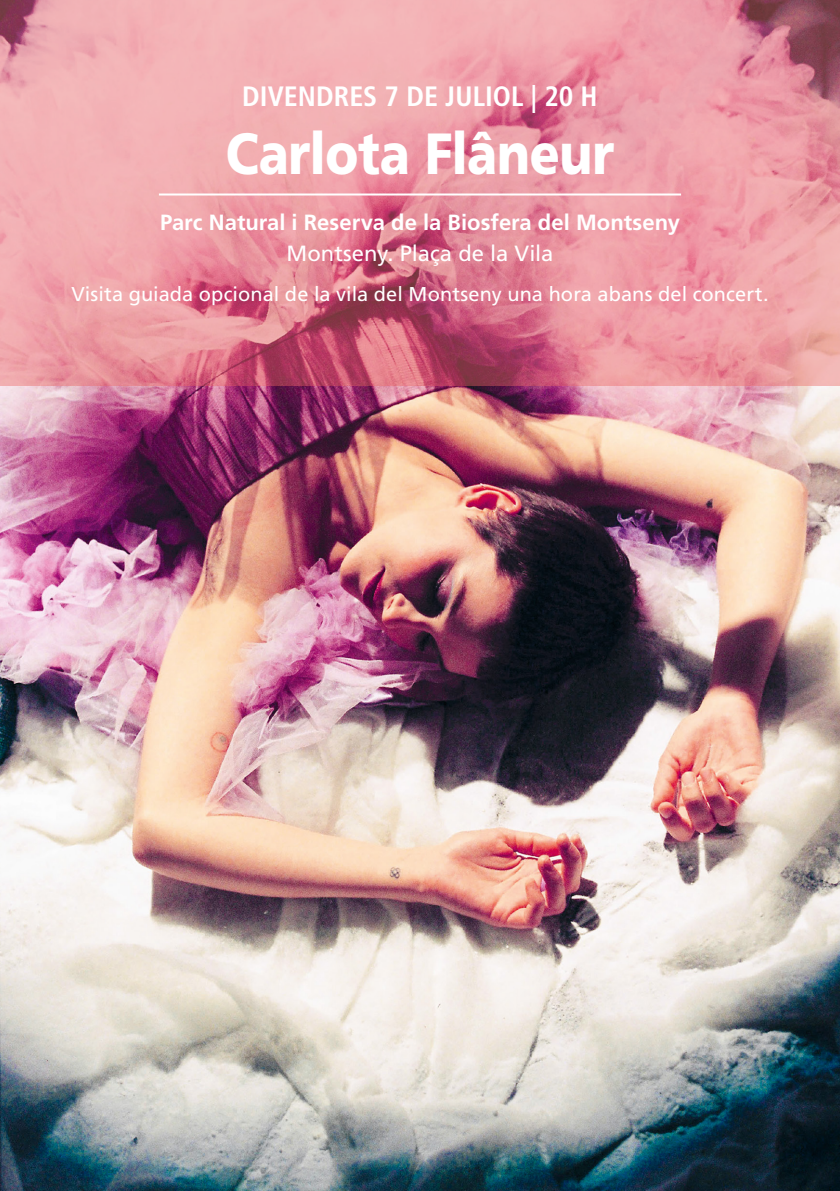
<style>
.page{position:relative;width:840px;height:1191px;background:#fff}
.page>*{position:absolute;margin:0;border:0;box-sizing:border-box;transform-origin:0 0}
.t1{font:900 58px "Frutiger LT Std";letter-spacing:-.005em;color:#fff;scale:.85 1}
.t2{font:700 condensed 28px "Frutiger LT Std";color:#fff}
.t3{font:700 22px "Frutiger LT Std";color:#fff}
.t4{font:22px "Frutiger LT Std";color:#fff}
.t5{font:20px "Frutiger LT Std";letter-spacing:.005em;color:#fff}
</style>
<div class="page">
<img style="left:0;top:386px;width:839px;height:805px">
<svg style="left:0;top:0;width:839px;height:386px;background:#e696a0"></svg>
<hr style="left:159px;top:193px;width:521px;height:2px;background:#fff">
<h2 class="t2" style="left:242px;top:80px;width:357px">DIVENDRES 7 DE JULIOL | 20 H</h2>
<h1 class="t1" style="left:225px;top:118px;width:458px">Carlota Flâneur</h1>
<p class="t3" style="left:160px;top:209px;width:521px">Parc Natural i Reserva de la Biosfera del Montseny</p>
<p class="t4" style="left:286px;top:240px;width:268px">Montseny. Plaça de la Vila</p>
<p class="t5" style="left:71px;top:282px;width:698px">Visita guiada opcional de la vila del Montseny una hora abans del concert.</p>
</div>
